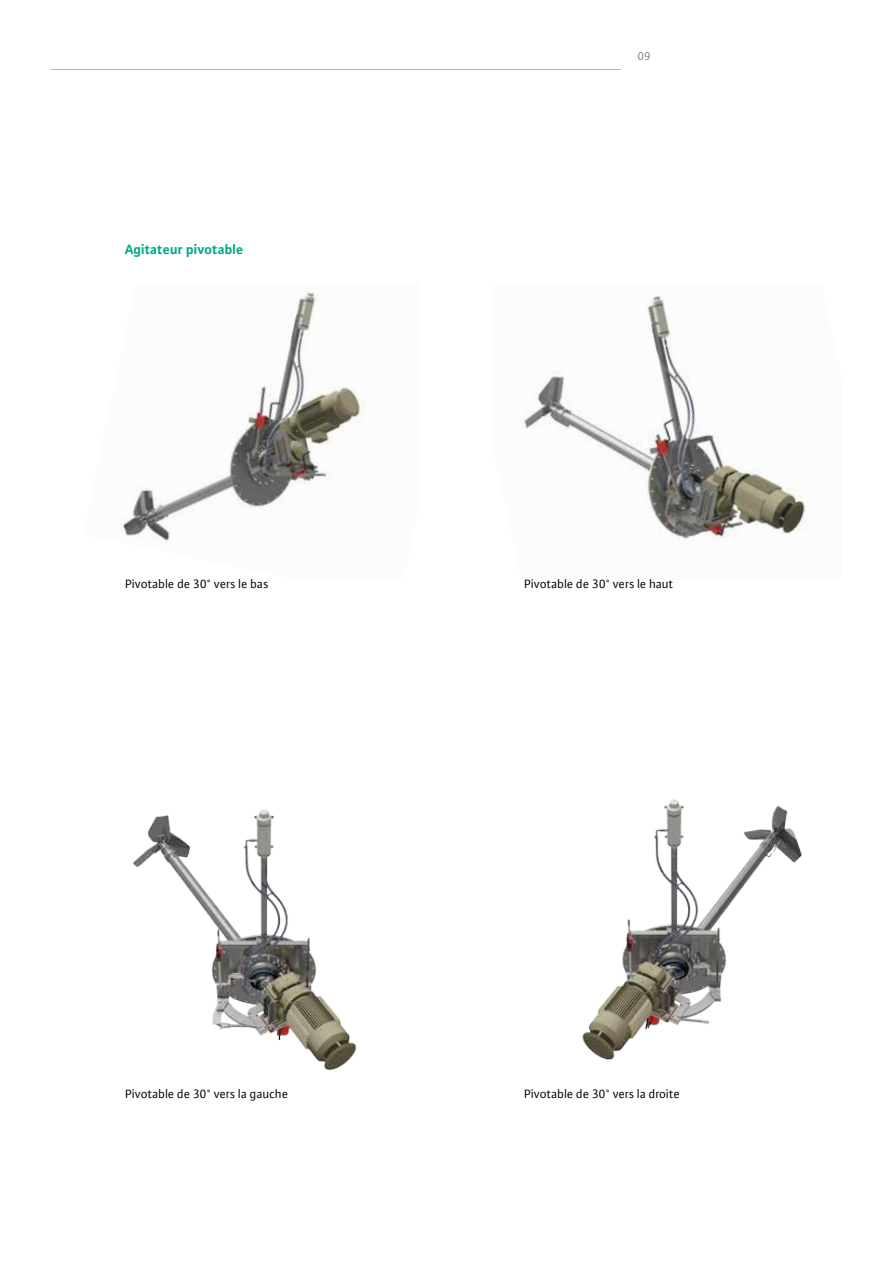
<style>
.page{position:relative;width:893px;height:1263px;background:#fff}
.page>*{position:absolute;margin:0;border:0;box-sizing:border-box;transform-origin:0 0}
.t1{font:700 14.25px "WILO Plus FM";color:#00aa87}
.t2{font:12.75px "WILO Plus FM";color:#000}
.t3{font:12px "WILO Plus FM";color:#808285}
</style>
<div class="page">
<img style="left:122px;top:290px;width:250px;height:251px">
<img style="left:133px;top:809px;width:223px;height:262px">
<img style="left:523px;top:296px;width:283px;height:245px">
<img style="left:582px;top:799px;width:220px;height:261px">
<hr style="left:51px;top:69px;width:570px;height:1px;background:#fcaf17">
<p class="t1" style="left:125px;top:240px;width:120px">Agitateur pivotable</p>
<p class="t2" style="left:126px;top:576px;width:144px">Pivotable de 30° vers le bas</p>
<p class="t2" style="left:126px;top:1086px;width:164px">Pivotable de 30° vers la gauche</p>
<p class="t3" style="left:638px;top:49px;width:14px">09</p>
<p class="t2" style="left:525px;top:576px;width:150px">Pivotable de 30° vers le haut</p>
<p class="t2" style="left:525px;top:1086px;width:157px">Pivotable de 30° vers la droite</p>
</div>
